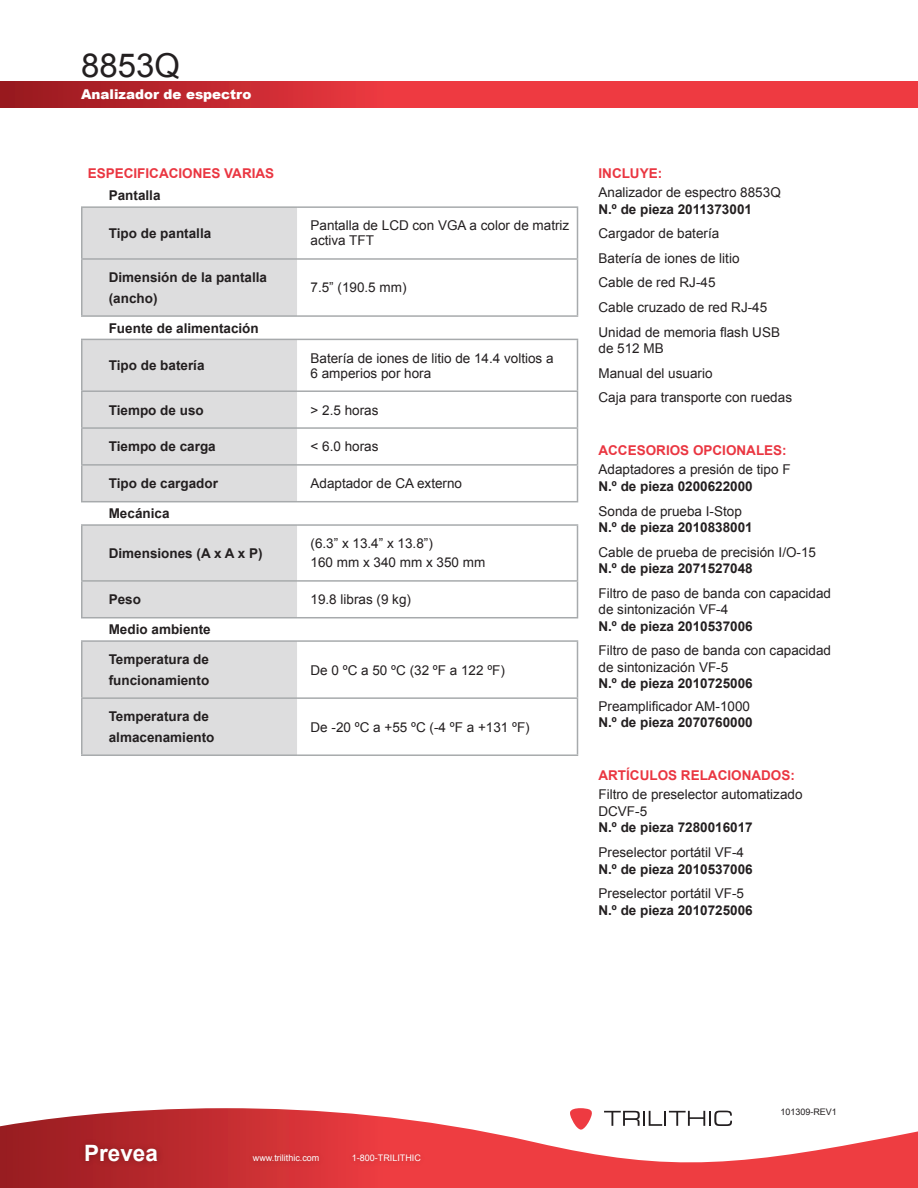
<style>
.page{position:relative;width:918px;height:1188px;background:#fff}
.page>*{position:absolute;margin:0;border:0;box-sizing:border-box;transform-origin:0 0}
.t1{font:33px "Arial";color:#231f20}
.t2{font:700 22.5px "Arial";color:#fff}
.Bulleted_List{font:13.5px/16.5px "Arial";color:#231f20}
.Table_-_Right_Column{font:13.5px/15px "Arial";color:#231f20}
.Table_-_Left_Column{font:700 13.5px/20.2px "Arial";color:#231f20}
.Bulleted_List_Headin{font:700 13.5px "Arial";color:#ea3641}
.Bulleted_List-2{font:700 13.5px/16.5px "Arial";color:#231f20}
.Body_Head{font:700 13.5px "Arial";color:#ea3641}
.Sub_Header{font:900 13.5px "Arial";color:#fff}
.t3{font:9px "Arial";color:#fff}
.Rev_Date{font:9px "Arial";color:#231f20}
.s1{font-weight:700}
.s2{font-weight:400}
</style>
<div class="page">
<svg style="left:0;top:1108px;width:918px;height:80px"></svg>
<img style="left:74px;top:1132px;width:94px;height:48px">
<img style="left:243px;top:1144px;width:188px;height:30px">
<svg style="left:0;top:81px;width:918px;height:27px;background:#da3239"></svg>
<svg style="left:604px;top:1111px;width:128px;height:15px"></svg>
<svg style="left:570px;top:1108px;width:23px;height:22px"></svg>
<svg style="left:82px;top:208px;width:215px;height:546px;background:#e0e0e1"></svg>
<hr style="left:81px;top:206px;width:216px;height:2px;background:#a7aaac">
<hr style="left:81px;top:208px;width:1px;height:50px;background:#a7aaac">
<hr style="left:297px;top:206px;width:281px;height:2px;background:#a7aaac">
<hr style="left:577px;top:208px;width:1px;height:50px;background:#a7aaac">
<hr style="left:81px;top:258px;width:216px;height:2px;background:#a7aaac">
<hr style="left:81px;top:260px;width:1px;height:55px;background:#a7aaac">
<hr style="left:297px;top:258px;width:281px;height:2px;background:#a7aaac">
<hr style="left:577px;top:260px;width:1px;height:55px;background:#a7aaac">
<hr style="left:81px;top:315px;width:216px;height:2px;background:#a7aaac">
<hr style="left:297px;top:315px;width:281px;height:2px;background:#a7aaac">
<hr style="left:81px;top:339px;width:216px;height:1px;background:#a7aaac">
<hr style="left:81px;top:340px;width:1px;height:50px;background:#a7aaac">
<hr style="left:297px;top:339px;width:281px;height:1px;background:#a7aaac">
<hr style="left:577px;top:340px;width:1px;height:50px;background:#a7aaac">
<hr style="left:81px;top:390px;width:216px;height:2px;background:#a7aaac">
<hr style="left:81px;top:392px;width:1px;height:35px;background:#a7aaac">
<hr style="left:297px;top:390px;width:281px;height:2px;background:#a7aaac">
<hr style="left:577px;top:392px;width:1px;height:35px;background:#a7aaac">
<hr style="left:81px;top:427px;width:216px;height:2px;background:#a7aaac">
<hr style="left:81px;top:429px;width:1px;height:35px;background:#a7aaac">
<hr style="left:297px;top:427px;width:281px;height:2px;background:#a7aaac">
<hr style="left:577px;top:429px;width:1px;height:35px;background:#a7aaac">
<hr style="left:81px;top:464px;width:216px;height:2px;background:#a7aaac">
<hr style="left:81px;top:466px;width:1px;height:35px;background:#a7aaac">
<hr style="left:297px;top:464px;width:281px;height:2px;background:#a7aaac">
<hr style="left:577px;top:466px;width:1px;height:35px;background:#a7aaac">
<hr style="left:81px;top:501px;width:216px;height:1px;background:#a7aaac">
<hr style="left:297px;top:501px;width:281px;height:1px;background:#a7aaac">
<hr style="left:81px;top:524px;width:216px;height:2px;background:#a7aaac">
<hr style="left:81px;top:526px;width:1px;height:54px;background:#a7aaac">
<hr style="left:297px;top:524px;width:281px;height:2px;background:#a7aaac">
<hr style="left:577px;top:526px;width:1px;height:54px;background:#a7aaac">
<hr style="left:81px;top:580px;width:216px;height:2px;background:#a7aaac">
<hr style="left:81px;top:582px;width:1px;height:35px;background:#a7aaac">
<hr style="left:297px;top:580px;width:281px;height:2px;background:#a7aaac">
<hr style="left:577px;top:582px;width:1px;height:35px;background:#a7aaac">
<hr style="left:81px;top:617px;width:216px;height:1px;background:#a7aaac">
<hr style="left:297px;top:617px;width:281px;height:1px;background:#a7aaac">
<hr style="left:81px;top:640px;width:216px;height:2px;background:#a7aaac">
<hr style="left:81px;top:642px;width:1px;height:55px;background:#a7aaac">
<hr style="left:297px;top:640px;width:281px;height:2px;background:#a7aaac">
<hr style="left:577px;top:642px;width:1px;height:55px;background:#a7aaac">
<hr style="left:81px;top:697px;width:216px;height:2px;background:#a7aaac">
<hr style="left:81px;top:699px;width:1px;height:55px;background:#a7aaac">
<hr style="left:81px;top:754px;width:216px;height:2px;background:#a7aaac">
<hr style="left:297px;top:697px;width:281px;height:2px;background:#a7aaac">
<hr style="left:577px;top:699px;width:1px;height:55px;background:#a7aaac">
<hr style="left:297px;top:754px;width:281px;height:2px;background:#a7aaac">
<p class="t1" style="left:81px;top:43px;width:101px">8853Q</p>
<p class="Sub_Header" style="left:81px;top:84px;width:172px">Analizador de espectro</p>
<p class="Body_Head" style="left:88px;top:164px;width:146px">Especificaciones varia</p>
<p class="Body_Head" style="left:265px;top:164px;width:11px">s</p>
<p class="Table_-_Left_Column" style="left:109px;top:186px;width:53px">Pantalla</p>
<p class="Table_-_Left_Column" style="left:109px;top:224px;width:104px">Tipo de pantalla</p>
<p class="Table_-_Right_Column" style="left:311px;top:218px;width:260px">Pantalla de LCD con VGA a color de matriz activa TFT</p>
<p class="Table_-_Left_Column" style="left:109px;top:268px;width:160px">Dimensión de la pantalla (ancho)</p>
<p class="Table_-_Right_Column" style="left:311px;top:280px;width:98px">7.5” (190.5 mm)</p>
<p class="Table_-_Left_Column" style="left:109px;top:318px;width:152px">Fuente de alimentación</p>
<p class="Table_-_Left_Column" style="left:109px;top:356px;width:97px">Tipo de batería</p>
<p class="Table_-_Right_Column" style="left:311px;top:351px;width:245px">Batería de iones de litio de 14.4 voltios a<br>6 amperios por hora</p>
<p class="Table_-_Left_Column" style="left:109px;top:400px;width:97px">Tiempo de uso</p>
<p class="Table_-_Right_Column" style="left:311px;top:402px;width:69px">&gt; 2.5 horas</p>
<p class="Table_-_Left_Column" style="left:109px;top:437px;width:109px">Tiempo de carga</p>
<p class="Table_-_Right_Column" style="left:311px;top:439px;width:69px">&lt; 6.0 horas</p>
<p class="Table_-_Left_Column" style="left:109px;top:474px;width:111px">Tipo de cargador</p>
<p class="Table_-_Right_Column" style="left:311px;top:476px;width:153px">Adaptador de CA externo</p>
<p class="Table_-_Left_Column" style="left:109px;top:504px;width:62px">Mecánica</p>
<p class="Table_-_Left_Column" style="left:109px;top:543px;width:155px">Dimensiones (A x A x P)</p>
<p class="Table_-_Right_Column" style="left:311px;top:536px;width:124px">(6.3” x 13.4” x 13.8”)</p>
<p class="Table_-_Right_Column" style="left:311px;top:555px;width:176px">160 mm x 340 mm x 350 mm</p>
<p class="Table_-_Left_Column" style="left:109px;top:590px;width:34px">Peso</p>
<p class="Table_-_Right_Column" style="left:311px;top:592px;width:102px">19.8 libras (9 kg)</p>
<p class="Table_-_Left_Column" style="left:109px;top:620px;width:104px">Medio ambiente</p>
<p class="Table_-_Left_Column" style="left:109px;top:650px;width:102px">Temperatura de funcionamiento</p>
<p class="Table_-_Right_Column" style="left:311px;top:662px;width:196px">De 0 ºC a 50 ºC (32 ºF a 122 ºF)</p>
<p class="Table_-_Left_Column" style="left:109px;top:707px;width:107px">Temperatura de almacenamiento</p>
<p class="Table_-_Right_Column" style="left:311px;top:720px;width:221px">De -20 ºC a +55 ºC (-4 ºF a +131 ºF)</p>
<p class="Bulleted_List_Headin" style="left:598px;top:164px;width:65px">Incluye:</p>
<p class="Bulleted_List" style="left:598px;top:184px;width:184px">Analizador de espectro 8853Q<br><span class="s1">N.º de pieza 2011373001</span></p>
<p class="Bulleted_List" style="left:598px;top:225px;width:122px">Cargador de batería</p>
<p class="Bulleted_List" style="left:598px;top:250px;width:143px">Batería de iones de litio</p>
<p class="Bulleted_List" style="left:598px;top:275px;width:119px">Cable de red RJ-45</p>
<p class="Bulleted_List" style="left:598px;top:299px;width:170px">Cable cruzado de red RJ-45</p>
<p class="Bulleted_List" style="left:598px;top:324px;width:183px">Unidad de memoria flash USB de 512 MB</p>
<p class="Bulleted_List" style="left:598px;top:365px;width:116px">Manual del usuario</p>
<p class="Bulleted_List" style="left:598px;top:389px;width:195px">Caja para transporte con ruedas</p>
<p class="Bulleted_List_Headin" style="left:598px;top:442px;width:158px">Accesorios opcionale</p>
<p class="Bulleted_List_Headin" style="left:773px;top:442px;width:15px">s:</p>
<p class="Bulleted_List" style="left:598px;top:462px;width:194px">Adaptadores a presión de tipo F<br><span class="s1">N.º de pieza 0200622000</span></p>
<p class="Bulleted_List-2" style="left:598px;top:503px;width:156px"><span class="s2">Sonda de prueba I-Stop<br></span>N.º de pieza 2010838001</p>
<p class="Bulleted_List" style="left:598px;top:544px;width:219px">Cable de prueba de precisión I/O-15<br><span class="s1">N.º de pieza 2071527048</span></p>
<p class="Bulleted_List" style="left:598px;top:585px;width:234px">Filtro de paso de banda con capacidad de sintonización VF-4<br><span class="s1">N.º de pieza 2010537006</span></p>
<p class="Bulleted_List" style="left:598px;top:642px;width:234px">Filtro de paso de banda con capacidad de sintonización VF-5<br><span class="s1">N.º de pieza 2010725006</span></p>
<p class="Bulleted_List" style="left:598px;top:698px;width:156px">Preamplificador AM-1000<br><span class="s1">N.º de pieza 2070760000</span></p>
<p class="Bulleted_List_Headin" style="left:598px;top:767px;width:93px">Artículos rela</p>
<p class="Bulleted_List_Headin" style="left:718px;top:767px;width:79px">cionados:</p>
<p class="Bulleted_List" style="left:598px;top:787px;width:206px">Filtro de preselector automatizado<br>DCVF-5<br><span class="s1">N.º de pieza 7280016017</span></p>
<p class="Bulleted_List" style="left:598px;top:844px;width:156px">Preselector portátil VF-4<br><span class="s1">N.º de pieza 2010537006</span></p>
<p class="Bulleted_List" style="left:598px;top:885px;width:156px">Preselector portátil VF-5<br><span class="s1">N.º de pieza 2010725006</span></p>
<p class="t2" style="left:84px;top:1139px;width:75px">Prevea</p>
<p class="t3" style="left:253px;top:1152px;width:68px">www.trilithic.com</p>
<p class="t3" style="left:352px;top:1152px;width:71px">1-800-TRILITHIC</p>
<p class="Rev_Date" style="left:780px;top:1106px;width:58px">101309-REV1</p>
</div>
